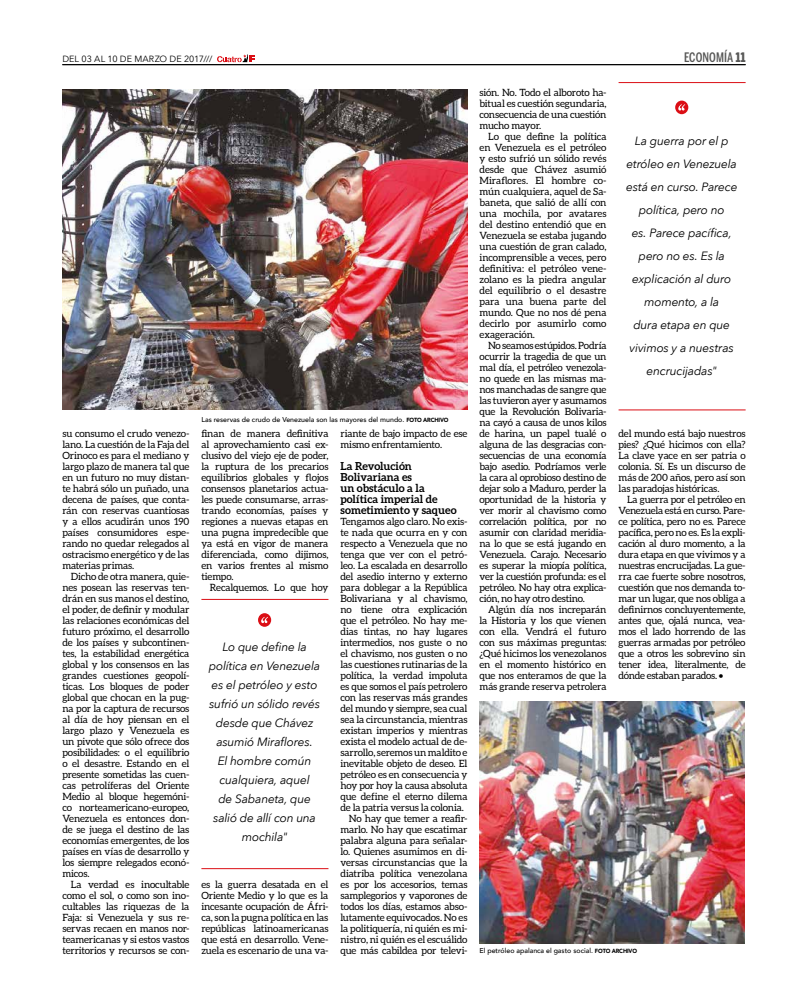
<style>
.page{position:relative;width:808px;height:1007px;background:#fff}
.page>*{position:absolute;margin:0;border:0;box-sizing:border-box;transform-origin:0 0}
.t1{font:500 13px "Benton Sans Comp";letter-spacing:.005em;color:#575756}
.t2{font:italic 12px/23px "Avenir Next";letter-spacing:-.02em;color:#000;text-align:center}
.t3{font:700 11px/11px "Aleo";color:#000}
.t4{font:10px/11px "Aleo";letter-spacing:-.015em;color:#000;text-align:justify}
.t5{font:9px "Avenir Next";letter-spacing:.01em;color:#000}
.t6{font:500 7px "Avenir";color:#000}
.s1{font-weight:900;font-size:6px}
.s2{font-weight:900}
</style>
<div class="page">
<hr style="left:62px;top:64px;width:684px;height:1px;background:#000">
<svg style="left:217px;top:54px;width:38px;height:8px"></svg>
<svg style="left:675px;top:101px;width:13px;height:13px"></svg>
<hr style="left:618px;top:82px;width:128px;height:1px;background:#db0e15">
<hr style="left:618px;top:409px;width:128px;height:1px;background:#db0e15">
<svg style="left:258px;top:613px;width:13px;height:13px"></svg>
<hr style="left:201px;top:599px;width:127px;height:1px;background:#db0e15">
<hr style="left:201px;top:868px;width:127px;height:1px;background:#db0e15">
<img style="left:62px;top:89px;width:405px;height:320px">
<img style="left:479px;top:701px;width:265px;height:241px">
<p class="t5" style="left:62px;top:51px;width:152px">DEL 03 AL 10 DE MARZO DE 2017///</p>
<p class="t4" style="left:62px;top:427px;width:129px">su consumo el crudo venezo&shy;lano. La cuestión de la Faja del Orinoco es para el mediano y largo plazo de manera tal que en un futuro no muy distan&shy;te habrá sólo un puñado, una decena de países, que conta&shy;rán con reservas cuantiosas y a ellos acudirán unos 190 países consumidores espe&shy;rando no quedar relegados al ostracismo energético y de las materias primas.</p>
<p class="t4" style="left:62px;top:570px;width:129px;text-indent:9px">Dicho de otra manera, quie&shy;nes posean las reservas ten&shy;drán en sus manos el destino, el poder, de definir y modular las relaciones económicas del futuro próximo, el desarrollo de los países y subcontinen&shy;tes, la estabilidad energética global y los consensos en las grandes cuestiones geopolí&shy;ticas. Los bloques de poder global que chocan en la pug&shy;na por la captura de recursos al día de hoy piensan en el largo plazo y Venezuela es un pivote que sólo ofrece dos posibilidades: o el equilibrio o el desastre. Estando en el presente sometidas las cuen&shy;cas petrolíferas del Oriente Medio al bloque hegemóni&shy;co norteamericano-europeo, Venezuela es entonces don&shy;de se juega el destino de las economías emergentes, de los países en vías de desarrollo y los siempre relegados econó&shy;micos.</p>
<p class="t4" style="left:62px;top:878px;width:129px;text-indent:8px">La verdad es inocultable como el sol, o como son ino&shy;cultables las riquezas de la Faja: si Venezuela y sus re&shy;servas recaen en manos nor&shy;teamericanas y si estos vastos territorios y recursos se con-</p>
<p class="t6" style="left:201px;top:413px;width:249px">Las reservas de crudo de Venezuela son las mayores del mundo. <span class="s1">FOTO ARCHIVO</span></p>
<p class="t4" style="left:201px;top:427px;width:129px">finan de manera definitiva al aprovechamiento casi ex&shy;clusivo del viejo eje de poder, la ruptura de los precarios equilibrios globales y flojos consensos planetarios actua&shy;les puede consumarse, arras&shy;trando economías, países y regiones a nuevas etapas en una pugna impredecible que ya está en vigor de manera diferenciada, como dijimos, en varios frentes al mismo tiempo.</p>
<p class="t4" style="left:210px;top:581px;width:120px">Recalquemos. Lo que hoy</p>
<p class="t2" style="left:209px;top:636px;width:113px;line-height:19px">Lo que define la política en Venezuela es el petróleo y esto sufrió un sólido revés desde que Chávez asumió Miraflores.<br>El hombre común cualquiera, aquel<br>de Sabaneta, que salió de allí con una mochila"</p>
<p class="t4" style="left:201px;top:878px;width:129px">es la guerra desatada en el Oriente Medio y lo que es la incesante ocupación de Áfri&shy;ca, son la pugna política en las repúblicas latinoamericanas que está en desarrollo. Vene&shy;zuela es escenario de una va-</p>
<p class="t4" style="left:340px;top:427px;width:129px">riante de bajo impacto de ese mismo enfrentamiento.</p>
<p class="t3" style="left:340px;top:460px;width:118px">La Revolución<br>Bolivariana es<br>un obstáculo a la política imperial de sometimiento y saqueo</p>
<p class="t4" style="left:340px;top:515px;width:129px">Tengamos algo claro. No exis-</p>
<p class="t4" style="left:340px;top:526px;width:129px">te nada que ocurra en y con</p>
<p class="t4" style="left:340px;top:537px;width:129px">respecto a Venezuela que no</p>
<p class="t4" style="left:340px;top:548px;width:129px">tenga que ver con el petró-</p>
<p class="t4" style="left:340px;top:559px;width:129px">leo. La escalada en desarrollo</p>
<p class="t4" style="left:340px;top:570px;width:129px">del asedio interno y externo</p>
<p class="t4" style="left:340px;top:581px;width:129px">para doblegar a la República</p>
<p class="t4" style="left:340px;top:592px;width:129px">Bolivariana y al chavismo,</p>
<p class="t4" style="left:340px;top:603px;width:129px">no tiene otra explicación</p>
<p class="t4" style="left:340px;top:614px;width:129px">que el petróleo. No hay me-</p>
<p class="t4" style="left:340px;top:625px;width:129px">dias tintas, no hay lugares</p>
<p class="t4" style="left:340px;top:636px;width:129px">intermedios, nos guste o no</p>
<p class="t4" style="left:340px;top:647px;width:128px">el chavismo, nos gusten o no</p>
<p class="t4" style="left:340px;top:658px;width:129px">las cuestiones rutinarias de la</p>
<p class="t4" style="left:340px;top:669px;width:129px">política, la verdad impoluta</p>
<p class="t4" style="left:340px;top:680px;width:129px">es que somos el país petrolero</p>
<p class="t4" style="left:340px;top:691px;width:129px">con las reservas más grandes</p>
<p class="t4" style="left:340px;top:702px;width:129px">del mundo y siempre, sea cual</p>
<p class="t4" style="left:340px;top:713px;width:129px">sea la circunstancia, mientras</p>
<p class="t4" style="left:340px;top:724px;width:129px">existan imperios y mientras</p>
<p class="t4" style="left:340px;top:735px;width:129px">exista el modelo actual de de-</p>
<p class="t4" style="left:340px;top:746px;width:129px">sarrollo, seremos un maldito e</p>
<p class="t4" style="left:340px;top:757px;width:129px">inevitable objeto de deseo. El</p>
<p class="t4" style="left:340px;top:768px;width:129px">petróleo es en consecuencia y</p>
<p class="t4" style="left:340px;top:779px;width:128px">hoy por hoy la causa absoluta</p>
<p class="t4" style="left:340px;top:790px;width:129px">que define el eterno dilema</p>
<p class="t4" style="left:340px;top:801px;width:125px">de la patria versus la colonia.</p>
<p class="t4" style="left:349px;top:812px;width:120px">No hay que temer a reafir-</p>
<p class="t4" style="left:340px;top:823px;width:129px">marlo. No hay que escatimar</p>
<p class="t4" style="left:340px;top:834px;width:129px">palabra alguna para señalar-</p>
<p class="t4" style="left:340px;top:845px;width:129px">lo. Quienes asumimos en di-</p>
<p class="t4" style="left:340px;top:856px;width:129px">versas circunstancias que la</p>
<p class="t4" style="left:340px;top:867px;width:129px">diatriba política venezolana</p>
<p class="t4" style="left:340px;top:878px;width:129px">es por los accesorios, temas</p>
<p class="t4" style="left:340px;top:889px;width:129px">samplegorios y vaporones de</p>
<p class="t4" style="left:340px;top:900px;width:129px">todos los días, estamos abso-</p>
<p class="t4" style="left:340px;top:911px;width:129px">lutamente equivocados. No es</p>
<p class="t4" style="left:340px;top:922px;width:129px">la politiquería, ni quién es mi-</p>
<p class="t4" style="left:340px;top:933px;width:129px">nistro, ni quién es el escuálido</p>
<p class="t4" style="left:340px;top:944px;width:129px">que más cabildea por televi-</p>
<p class="t4" style="left:479px;top:86px;width:129px">sión. No. Todo el alboroto ha&shy;bitual es cuestión segundaria, consecuencia de una cuestión mucho mayor.</p>
<p class="t4" style="left:479px;top:130px;width:129px;text-indent:8px">Lo que define la política en Venezuela es el petróleo y esto sufrió un sólido revés desde que Chávez asumió Miraflores. El hombre co&shy;mún cualquiera, aquel de Sa&shy;baneta, que salió de allí con una mochila, por avatares del destino entendió que en Venezuela se estaba jugando una cuestión de gran calado, incomprensible a veces, pero definitiva: el petróleo vene&shy;zolano es la piedra angular del equilibrio o el desastre para una buena parte del mundo. Que no nos dé pena decirlo por asumirlo como exageración.</p>
<p class="t4" style="left:479px;top:339px;width:129px;text-indent:8px">No seamos estúpidos. Podría ocurrir la tragedia de que un mal día, el petróleo venezola&shy;no quede en las mismas ma&shy;nos manchadas de sangre que las tuvieron ayer y asumamos que la Revolución Bolivaria&shy;na cayó a causa de unos kilos de harina, un papel tualé o alguna de las desgracias con&shy;secuencias de una economía bajo asedio. Podríamos verle la cara al oprobioso destino de dejar solo a Maduro, perder la oportunidad de la historia y ver morir al chavismo como correlación política, por no asumir con claridad meridia&shy;na lo que se está jugando en Venezuela. Carajo. Necesario es superar la miopía política, ver la cuestión profunda: es el petróleo. No hay otra explica&shy;ción, no hay otro destino.</p>
<p class="t4" style="left:479px;top:603px;width:129px;text-indent:8px">Algún día nos increparán la Historia y los que vienen con ella. Vendrá el futuro con sus máximas preguntas: ¿Qué hicimos los venezolanos en el momento histórico en que nos enteramos de que la más grande reserva petrolera</p>
<h1 class="t1" style="left:684px;top:49px;width:63px">ECONOMÍA <span class="s2">11</span></h1>
<p class="t2" style="left:626px;top:129px;width:113px">La guerra por el p etróleo en Venezuela está en curso. Parece política, pero no<br>es. Parece pacífica, pero no es. Es la explicación al duro momento, a la<br>dura etapa en que vivimos y a nuestras encrucijadas"</p>
<p class="t4" style="left:618px;top:427px;width:129px">del mundo está bajo nuestros pies? ¿Qué hicimos con ella?<br>La clave yace en ser patria o colonia. Sí. Es un discurso de más de 200 años, pero así son las paradojas históricas.</p>
<p class="t4" style="left:618px;top:493px;width:129px;text-indent:8px">La guerra por el petróleo en Venezuela está en curso. Pare&shy;ce política, pero no es. Parece pacífica, pero no es. Es la expli&shy;cación al duro momento, a la dura etapa en que vivimos y a nuestras encrucijadas. La gue&shy;rra cae fuerte sobre nosotros, cuestión que nos demanda to&shy;mar un lugar, que nos obliga a definirnos concluyentemente, antes que, ojalá nunca, vea&shy;mos el lado horrendo de las guerras armadas por petróleo que a otros les sobrevino sin tener idea, literalmente, de dónde estaban parados. •</p>
<p class="t6" style="left:479px;top:943px;width:159px">El petróleo apalanca el gasto social. <span class="s1">FOTO ARCHIVO</span></p>
</div>
